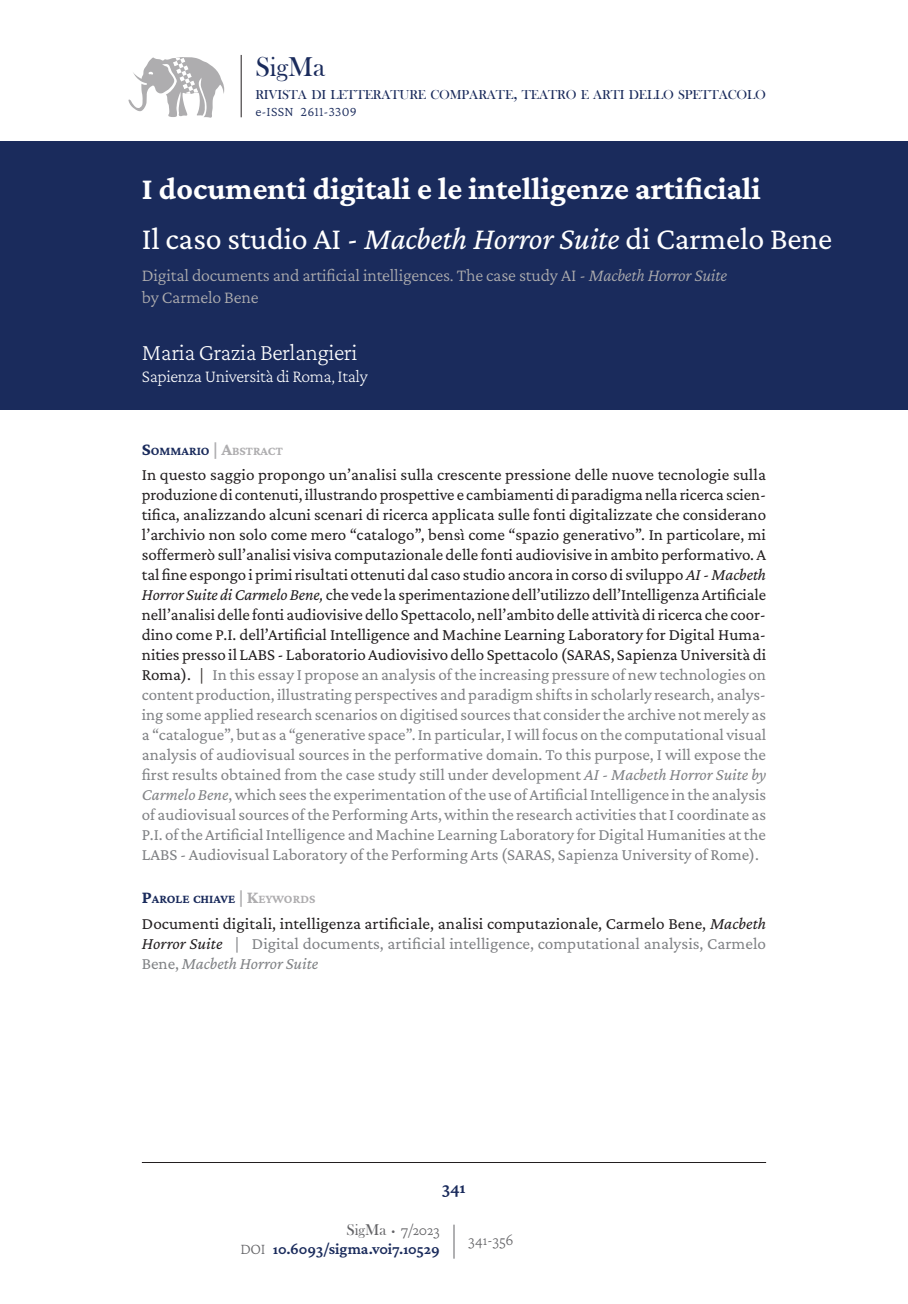
<style>
.page{position:relative;width:908px;height:1304px;background:#fff}
.page>*{position:absolute;margin:0;border:0;box-sizing:border-box;transform-origin:0 0}
.t1{font:700 32px/49.8px "Crimson Pro";color:#fff}
.t2{font:28px "Bask Old Face";color:#1a2b5c}
.t3{font:200 24px "Crimson Pro";letter-spacing:-.02em;color:#fff}
.t4{font:300 18px/21.6px "Crimson Pro";letter-spacing:-.01em;color:#aeadaf}
.t5{font:200 18px "Crimson Pro";letter-spacing:-.02em;color:#fff}
.t6{font:600 18px "Crimson Pro";color:#1a2b5c}
.t7{font:17px/20px "Crimson Pro";color:#231f20;text-align:justify}
.t8{font:600 16px/19.2px "Crimson Pro";letter-spacing:-.005em;color:#1a2b5c;text-align:right}
.t9{font:200 16px "Crimson Pro";letter-spacing:-.02em;color:#636366}
.t10{font:300 14px "Crimson Pro";letter-spacing:.015em;color:#1a2b5c}
.t11{font:13.4px "Bask Old Face";letter-spacing:-.01em;color:#1a2b5c}
.t12{font:700 12.6px "Crimson Pro";color:#1a2b5c}
.s1{font-size:19px}
.s2{font-weight:400}
.s3{font-weight:400;font-style:italic}
.s4{font-style:italic}
.s5{font-size:18px}
.s6{font-size:18px;color:#aeadaf}
.s7{color:#aeadaf}
.s8{color:#3b3532}
.s9{color:#808285}
.s10{font-style:italic;color:#808285}
.s11{font-family:"Bask Old Face";font-weight:400;color:#636366}
.s12{font-family:"Bask Old Face";font-weight:400;font-size:9.6px;color:#636366}
.s13{font-weight:200;color:#636366}
</style>
<div class="page">
<svg style="left:129px;top:57px;width:95px;height:61px"></svg>
<hr style="left:241px;top:55px;width:1px;height:62px;background:#231f20">
<hr style="left:142px;top:1162px;width:623px;height:1px;background:#231f20">
<div style="left:0;top:142px;width:907px;height:268px;background:#1a2b5c"></div>
<hr style="left:453px;top:1225px;width:1px;height:34px;background:#636366">
<h2 class="t2" style="left:255px;top:51px;width:71px">SigMa</h2>
<p class="t11" style="left:255px;top:87px;width:512px">RIVISTA DI LETTERATURE COMPARATE<span class="s1">,</span> TEATRO E ARTI DELLO SPETTACOLO</p>
<p class="t10" style="left:255px;top:102px;width:103px">e-ISSN 2611-3309</p>
<h1 class="t1" style="left:142px;top:163px;width:691px">I documenti digitali e le intelligenze artificiali<br><span class="s2">Il caso studio AI -</span> <span class="s3">Macbeth Horror Suite</span> <span class="s2">di Carmelo Bene</span></h1>
<p class="t4" style="left:142px;top:265px;width:586px">Digital documents and artificial intelligences. The case study AI - <span class="s4">Macbeth Horror Suite </span>by Carmelo Bene</p>
<h3 class="t3" style="left:142px;top:337px;width:217px">Maria Grazia Berlangieri</h3>
<p class="t5" style="left:142px;top:364px;width:227px">Sapienza Università di Roma, Italy</p>
<p class="t12" style="left:142px;top:443px;width:142px"><span class="s5">S</span>OMMARIO <span class="s6">| A</span><span class="s7">BSTRACT</span></p>
<p class="t7" style="left:142px;top:464px;width:625px">In questo saggio propongo un’analisi sulla crescente pressione delle nuove tecnologie sulla produzione di contenuti, illustrando prospettive e cambiamenti di paradigma nella ricerca scien&shy;tifica, analizzando alcuni scenari di ricerca applicata sulle fonti digitalizzate che considerano l’archivio non solo come mero “catalogo”, bensì come “spazio generativo”. In particolare, mi soffermerò sull’analisi visiva computazionale delle fonti audiovisive in ambito performativo. A tal fine espongo i primi risultati ottenuti dal caso studio ancora in corso di sviluppo <span class="s4">AI -Macbeth Horror Suite di Carmelo Bene,</span> che vede la sperimentazione dell’utilizzo dell’Intelligenza Artificiale nell’analisi delle fonti audiovisive dello Spettacolo, nell’ambito delle attività di ricerca che coor&shy;dino come P.I. dell’Artificial Intelligence and Machine Learning Laboratory for Digital Huma&shy;nities presso il LABS - Laboratorio Audiovisivo dello Spettacolo (SARAS, Sapienza Università di Roma). <span class="s8">|</span> <span class="s9">In this essay I propose an analysis of the increasing pressure of new technologies on content production, illustrating perspectives and paradigm shifts in scholarly research, analys&shy;ing some applied research scenarios on digitised sources that consider the archive not merely as a “catalogue”, but as a “generative space”. In particular, I will focus on the computational visual analysis of audiovisual sources in the performative domain. To this purpose, I will expose the first results obtained from the case study still under development</span> <span class="s10">AI - Macbeth Horror Suite by Carmelo Bene</span><span class="s9">, which sees the experimentation of the use of Artificial Intelligence in the analysis of audiovisual sources of the Performing Arts, within the research activities that I coordinate as P.I. of the Artificial Intelligence and Machine Learning Laboratory for Digital Humanities at the LABS - Audiovisual Laboratory of the Performing Arts (SARAS, Sapienza University of Rome).</span></p>
<p class="t12" style="left:142px;top:891px;width:174px"><span class="s5">P</span>AROLE CHIAVE <span class="s6">| K</span><span class="s7">EYWORDS</span></p>
<p class="t7" style="left:142px;top:913px;width:625px">Documenti digitali, intelligenza artificiale, analisi computazionale, Carmelo Bene, <span class="s4">Macbeth Horror Suite</span> <span class="s9">| Digital documents, artificial intelligence, computational analysis, Carmelo Bene,</span> <span class="s10">Macbeth Horror Suite</span></p>
<p class="t6" style="left:442px;top:1175px;width:25px">341</p>
<p class="t8" style="left:240px;top:1220px;width:201px"><span class="s11">SigMa</span> <span class="s12">•</span> <span class="s13">7/2023<br>DOI</span> 10.6093/sigma.v0i7.10529</p>
<p class="t9" style="left:468px;top:1229px;width:47px">341-356</p>
</div>
